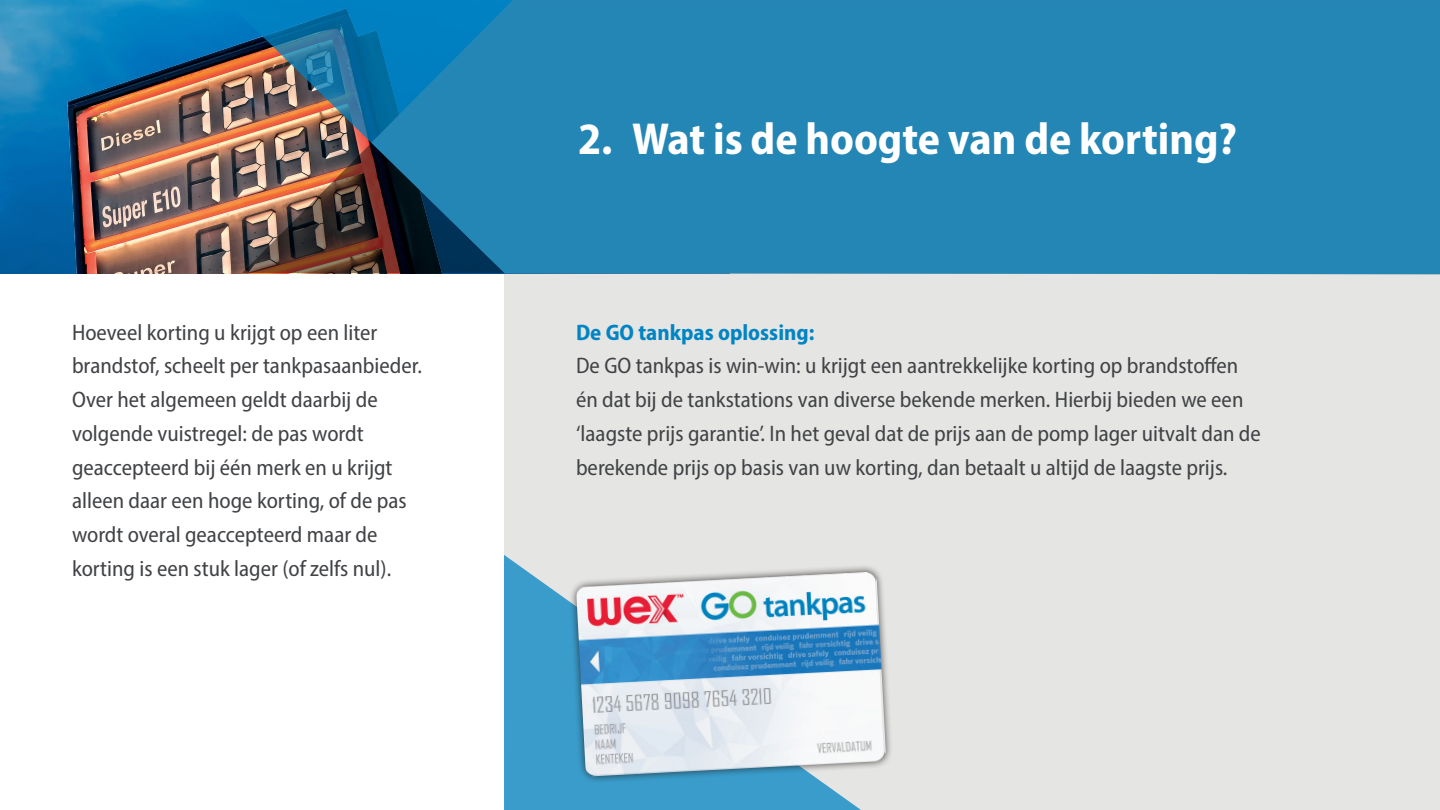
<style>
.page{position:relative;width:1440px;height:810px;background:#fff}
.page>*{position:absolute;margin:0;border:0;box-sizing:border-box;transform-origin:0 0}
.t1{font:700 semi-condensed 45px "Myriad Pro";color:#fff}
.t2{font:semi-condensed 22.5px/33.8px "Myriad Pro";color:#404245}
.t3{font:700 semi-condensed 22.5px "Myriad Pro";color:#0084c3}
</style>
<div class="page">
<div style="left:504px;top:265px;width:936px;height:545px;background:#e5e5e3"></div>
<img style="left:0;top:0;width:225px;height:273px">
<svg style="left:225px;top:0;width:1215px;height:274px;background:#297fa8"></svg>
<svg style="left:504px;top:555px;width:357px;height:255px;fill:#399ccb"></svg>
<div style="left:569px;top:565px;width:324px;height:219px;background:#231f20;opacity:.8"></div>
<img style="left:576px;top:572px;width:310px;height:205px">
<h1 class="t1" style="left:578px;top:110px;width:661px">2. Wat is de hoogte van de korting?</h1>
<p class="t2" style="left:72px;top:315px;width:352px">Hoeveel korting u krijgt op een liter brandstof, scheelt per tankpasaanbieder.<br>Over het algemeen geldt daarbij de volgende vuistregel: de pas wordt geaccepteerd bij één merk en u krijgt alleen daar een hoge korting, of de pas wordt overal geaccepteerd maar de korting is een stuk lager (of zelfs nul).</p>
<p class="t3" style="left:576px;top:317px;width:240px">De GO tankpas oplossing:</p>
<p class="t2" style="left:576px;top:349px;width:686px">De GO tankpas is win-win: u krijgt een aantrekkelijke korting op brandstoffen én dat bij de tankstations van diverse bekende merken. Hierbij bieden we een ‘laagste prijs garantie’. In het geval dat de prijs aan de pomp lager uitvalt dan de berekende prijs op basis van uw korting, dan betaalt u altijd de laagste prijs.</p>
</div>
